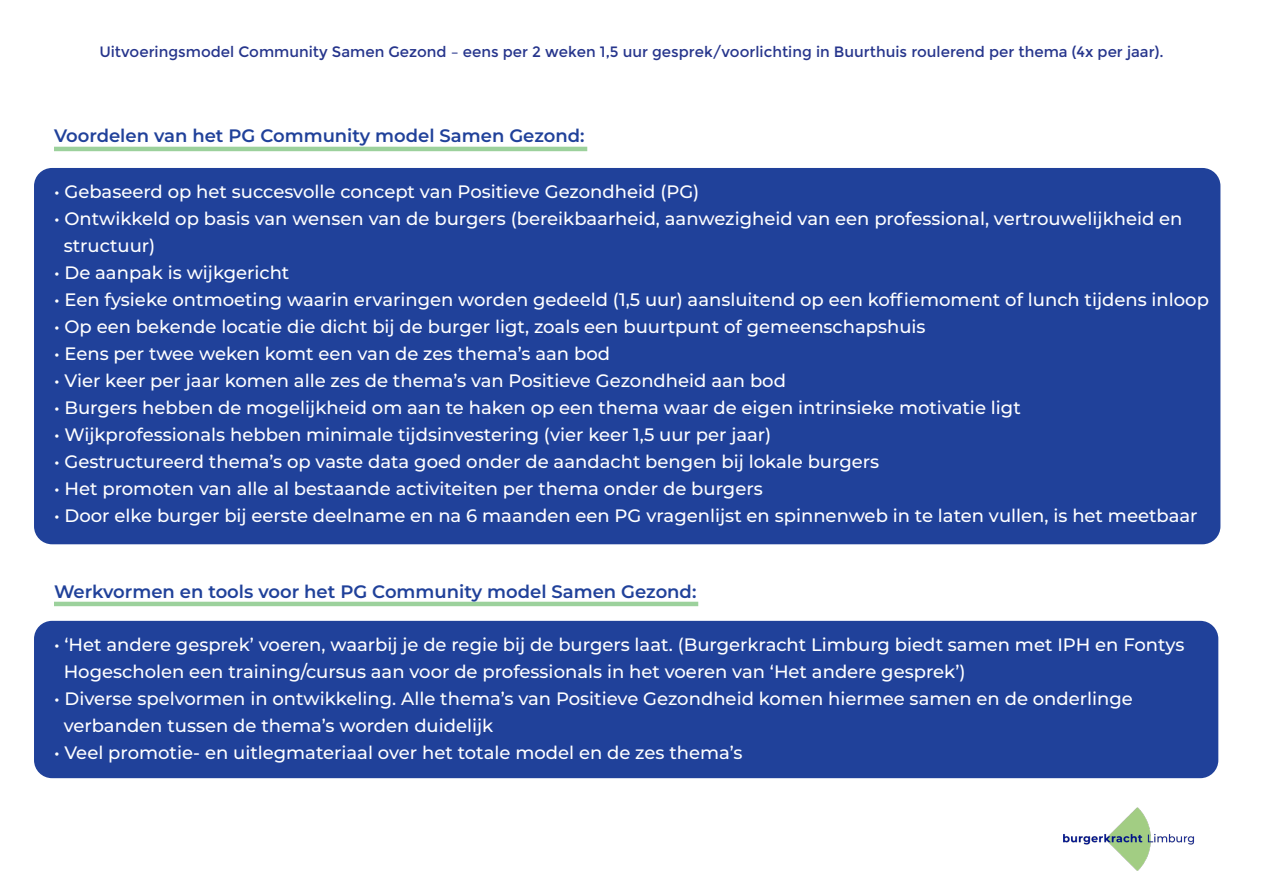
<style>
.page{position:relative;width:1263px;height:893px;background:#fff}
.page>*{position:absolute;margin:0;border:0;box-sizing:border-box;transform-origin:0 0}
.t1{font:500 18px "Montserrat";color:#fff}
.t2{font:600 18px "Montserrat";color:#20419a}
.t3{font:15px "Montserrat";color:#26358c}
</style>
<div class="page">
<hr style="left:54px;top:147px;width:533px;height:4px;background:#9cd19c">
<hr style="left:54px;top:602px;width:644px;height:4px;background:#9cd19c">
<div style="left:34px;top:168px;width:1186px;height:376px;background:#20419a;border-radius:18px"></div>
<div style="left:34px;top:621px;width:1184px;height:157px;background:#20419a;border-radius:18px"></div>
<img style="left:1064px;top:807px;width:131px;height:64px">
<p class="t3" style="left:99px;top:43px;width:1066px">Uitvoeringsmodel Community Samen Gezond – eens per 2 weken 1,5 uur gesprek/voorlichting in Buurthuis roulerend per thema (4x per jaar).</p>
<p class="t2" style="left:54px;top:124px;width:532px">Voordelen van het PG Community model Samen Gezond:</p>
<p class="t1" style="left:54px;top:179px;width:647px">• Gebaseerd op het succesvolle concept van Positieve Gezondheid (PG)</p>
<p class="t1" style="left:54px;top:206px;width:1130px">• Ontwikkeld op basis van wensen van de burgers (bereikbaarheid, aanwezigheid van een professional, vertrouwelijkheid en</p>
<p class="t1" style="left:64px;top:233px;width:93px">structuur)</p>
<p class="t1" style="left:54px;top:260px;width:237px">• De aanpak is wijkgericht</p>
<p class="t1" style="left:54px;top:287px;width:1156px">• Een fysieke ontmoeting waarin ervaringen worden gedeeld (1,5 uur) aansluitend op een koffiemoment of lunch tijdens inloop</p>
<p class="t1" style="left:54px;top:314px;width:873px">• Op een bekende locatie die dicht bij de burger ligt, zoals een buurtpunt of gemeenschapshuis</p>
<p class="t1" style="left:54px;top:341px;width:557px">• Eens per twee weken komt een van de zes thema’s aan bod</p>
<p class="t1" style="left:54px;top:368px;width:733px">• Vier keer per jaar komen alle zes de thema’s van Positieve Gezondheid aan bod</p>
<p class="t1" style="left:54px;top:395px;width:968px">• Burgers hebben de mogelijkheid om aan te haken op een thema waar de eigen intrinsieke motivatie ligt</p>
<p class="t1" style="left:54px;top:422px;width:719px">• Wijkprofessionals hebben minimale tijdsinvestering (vier keer 1,5 uur per jaar)</p>
<p class="t1" style="left:54px;top:449px;width:827px">• Gestructureerd thema’s op vaste data goed onder de aandacht bengen bij lokale burgers</p>
<p class="t1" style="left:54px;top:476px;width:710px">• Het promoten van alle al bestaande activiteiten per thema onder de burgers</p>
<p class="t1" style="left:54px;top:503px;width:1145px">• Door elke burger bij eerste deelname en na 6 maanden een PG vragenlijst en spinnenweb in te laten vullen, is het meetbaar</p>
<p class="t2" style="left:54px;top:579px;width:644px">Werkvormen en tools voor het PG Community model Samen Gezond:</p>
<p class="t1" style="left:54px;top:632px;width:1132px">• ‘Het andere gesprek’ voeren, waarbij je de regie bij de burgers laat. (Burgerkracht Limburg biedt samen met IPH en Fontys</p>
<p class="t1" style="left:64px;top:659px;width:903px">Hogescholen een training/cursus aan voor de professionals in het voeren van ‘Het andere gesprek’)</p>
<p class="t1" style="left:54px;top:686px;width:1080px">• Diverse spelvormen in ontwikkeling. Alle thema’s van Positieve Gezondheid komen hiermee samen en de onderlinge</p>
<p class="t1" style="left:64px;top:713px;width:431px">verbanden tussen de thema’s worden duidelijk</p>
<p class="t1" style="left:54px;top:740px;width:690px">• Veel promotie- en uitlegmateriaal over het totale model en de zes thema’s</p>
</div>
